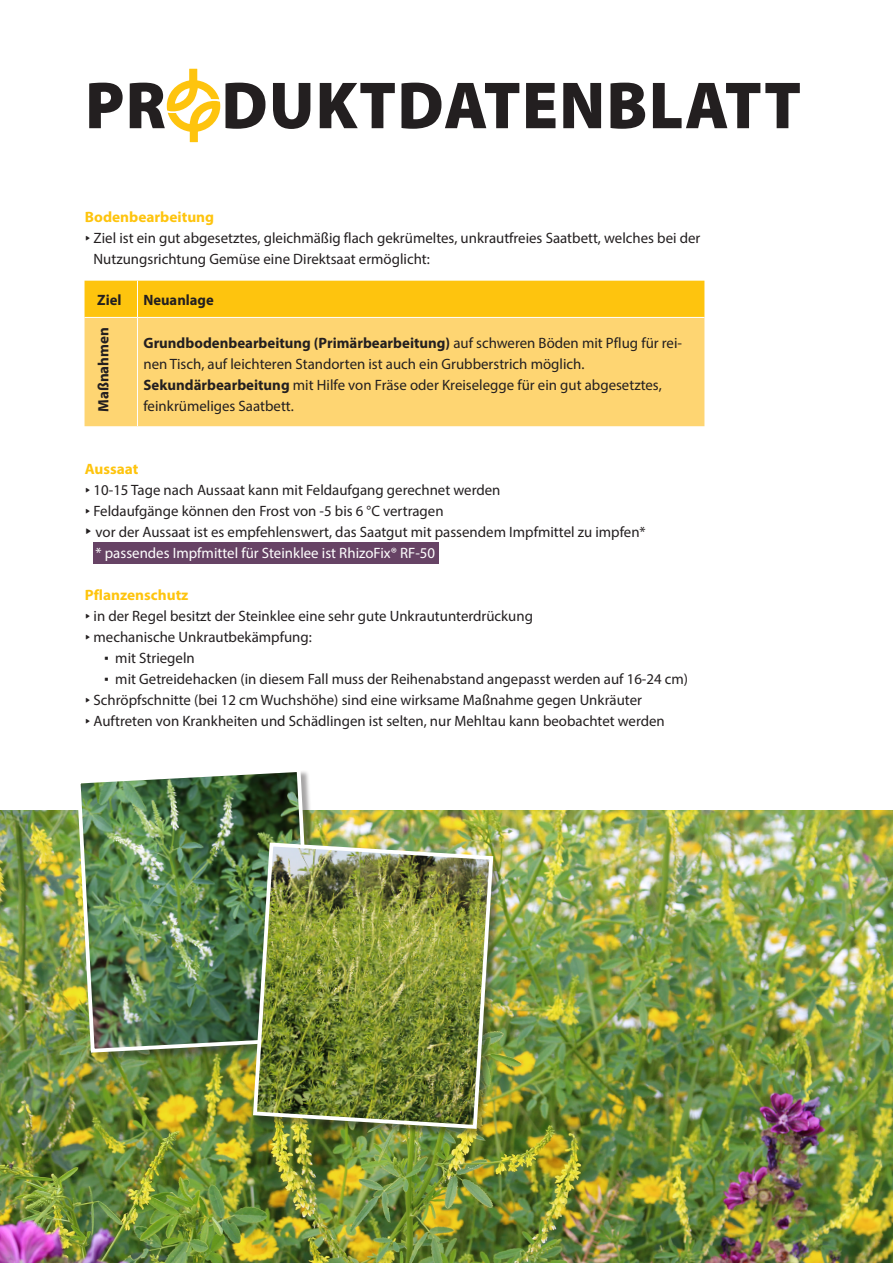
<style>
.page{position:relative;width:893px;height:1263px;background:#fff}
.page>*{position:absolute;margin:0;border:0;box-sizing:border-box;transform-origin:0 0}
.t1{font:900 67.05px "Myriad Pro";letter-spacing:.02em;color:#231f20}
.t2{font:15px/21px "Myriad Pro";color:#231f20}
.t3{font:15px "Myriad Pro";color:#fff}
.t4{font:700 15px "Myriad Pro";color:#fec40e}
.t5{font:700 15px "Myriad Pro";color:#231f20}
.s1{font-family:"Geogrotesque";font-weight:600}
.s2{font-weight:700}
.s3{font-family:"Geogrotesque";font-weight:600;font-size:18px}
.s4{font-family:"Geogrotesque"}
</style>
<div class="page">
<svg style="left:167px;top:69px;width:53px;height:73px"></svg>
<img style="left:0;top:810px;width:893px;height:453px">
<div style="left:94px;top:543px;width:345px;height:21px;background:#674365"></div>
<div style="left:78px;top:769px;width:246px;height:293px;background:#231f20;opacity:.4"></div>
<img style="left:75px;top:769px;width:242px;height:286px">
<div style="left:254px;top:844px;width:248px;height:294px;background:#231f20;opacity:.4"></div>
<img style="left:251px;top:840px;width:244px;height:291px">
<div style="left:85px;top:281px;width:619px;height:36px;background:#fec40e"></div>
<div style="left:85px;top:318px;width:619px;height:108px;background:#fed572"></div>
<hr style="left:137px;top:281px;width:1px;height:36px;background:#fff">
<hr style="left:137px;top:318px;width:1px;height:108px;background:#fff">
<h1 class="t1" style="left:85px;top:61px;width:717px">PR DUKTDATENBLATT</h1>
<p class="t4" style="left:85px;top:207px;width:131px">Bodenbearbeitung</p>
<p class="t2" style="left:85px;top:227px;width:617px"><span class="s1">∂</span> Ziel ist ein gut abgesetztes, gleichmäßig flach gekrümeltes, unkrautfreies Saatbett, welches bei der</p>
<p class="t2" style="left:94px;top:248px;width:338px">Nutzungsrichtung Gemüse eine Direktsaat ermöglicht:</p>
<p class="t5" style="left:97px;top:290px;width:26px">Ziel</p>
<p class="t5" style="left:143px;top:290px;width:72px">Neuanlage</p>
<p class="t5" style="left:94px;top:412px;width:86px;rotate:-90deg">Maßnahmen</p>
<p class="t2" style="left:143px;top:332px;width:540px"><span class="s2">Grundbodenbearbeitung (Primärbearbeitung)</span> auf schweren Böden mit Pflug für rei&shy;nen Tisch, auf leichteren Standorten ist auch ein Grubberstrich möglich.<br><span class="s2">Sekundärbearbeitung</span> mit Hilfe von Fräse oder Kreiselegge für ein gut abgesetztes, feinkrümeliges Saatbett.</p>
<p class="t4" style="left:85px;top:459px;width:55px">Aussaat</p>
<p class="t2" style="left:85px;top:479px;width:417px"><span class="s1">∂</span> 10-15 Tage nach Aussaat kann mit Feldaufgang gerechnet werden</p>
<p class="t2" style="left:85px;top:500px;width:360px"><span class="s1">∂</span> Feldaufgänge können den Frost von -5 bis 6 °C vertragen</p>
<p class="t2" style="left:85px;top:521px;width:562px"><span class="s3">∂</span> vor der Aussaat ist es empfehlenswert, das Saatgut mit passendem Impfmittel zu impfen*</p>
<p class="t3" style="left:96px;top:544px;width:341px">* passendes Impfmittel für Steinklee ist RhizoFix® RF-50</p>
<p class="t4" style="left:85px;top:585px;width:105px">Pflanzenschutz</p>
<p class="t2" style="left:85px;top:605px;width:450px"><span class="s1">∂</span> in der Regel besitzt der Steinklee eine sehr gute Unkrautunterdrückung</p>
<p class="t2" style="left:85px;top:626px;width:229px"><span class="s1">∂</span> mechanische Unkrautbekämpfung:</p>
<p class="t2" style="left:104px;top:647px;width:92px"><span class="s4">∆</span> mit Striegeln</p>
<p class="t2" style="left:104px;top:668px;width:586px"><span class="s4">∆</span> mit Getreidehacken (in diesem Fall muss der Reihenabstand angepasst werden auf 16-24 cm)</p>
<p class="t2" style="left:85px;top:689px;width:559px"><span class="s1">∂</span> Schröpfschnitte (bei 12 cm Wuchshöhe) sind eine wirksame Maßnahme gegen Unkräuter</p>
<p class="t2" style="left:85px;top:710px;width:581px"><span class="s1">∂</span> Auftreten von Krankheiten und Schädlingen ist selten, nur Mehltau kann beobachtet werden</p>
</div>
